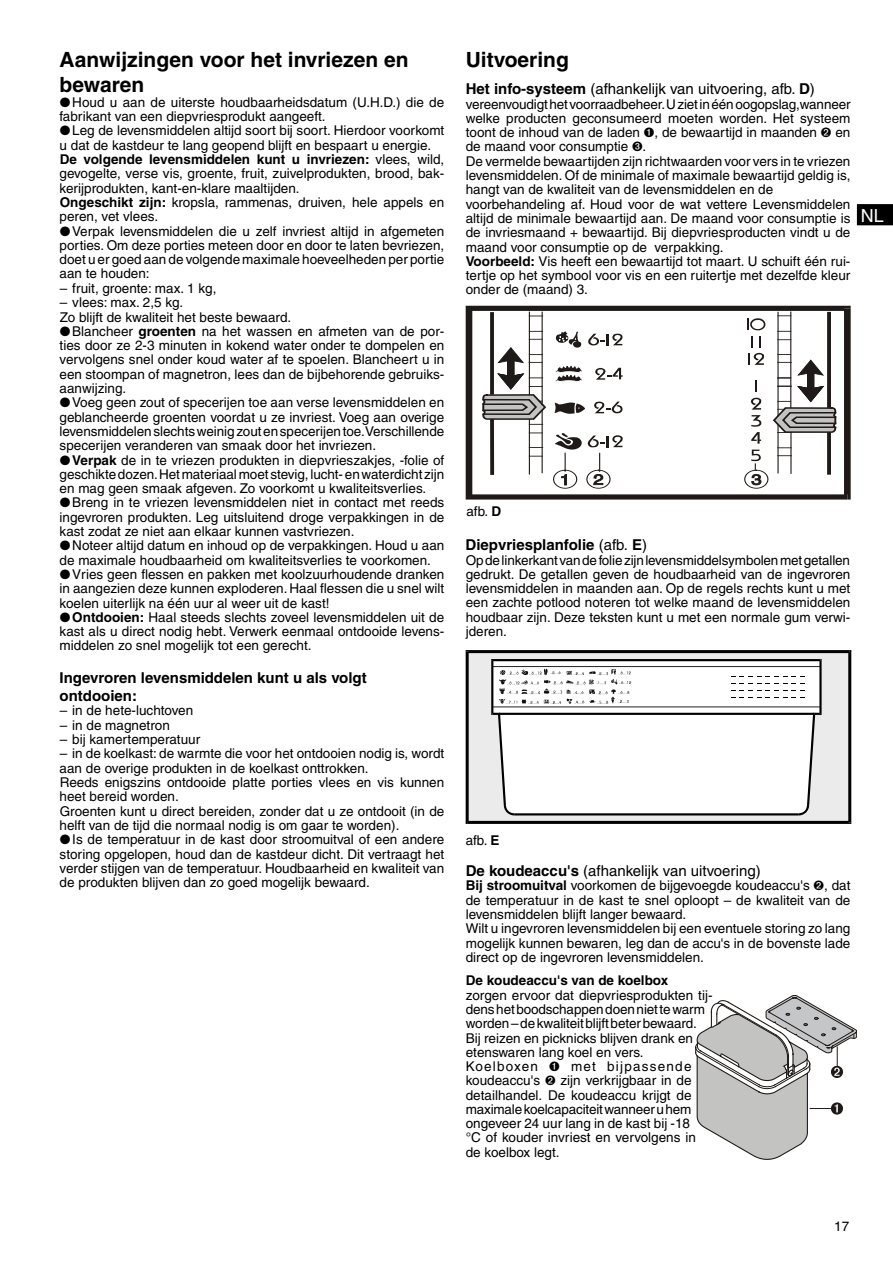
<style>
.page{position:relative;width:893px;height:1263px;background:#fff}
.page>*{position:absolute;margin:0;border:0;box-sizing:border-box;transform-origin:0 0}
.Titel_14{font:700 21px/25.2px "Helvetica";color:#000}
.t1{font:18px "Helvetica";color:#fff}
.Titel_10{font:15px "Helvetica";color:#000}
.Titel_10-2{font:700 15px/18px "Helvetica";color:#000}
.TEXT{font:13.5px/14.2px "Helvetica";color:#000;text-align:justify}
.TEXT_Fett{font:13.5px/14.2px "Helvetica";color:#000;text-align:justify}
.TEXT_Fett-2{font:700 13.5px "Helvetica";color:#000}
.s1{font-weight:700}
.s2{font-weight:400}
</style>
<div class="page">
<svg style="left:466px;top:650px;width:385px;height:174px"></svg>
<svg style="left:695px;top:995px;width:162px;height:165px"></svg>
<svg style="left:466px;top:306px;width:384px;height:194px"></svg>
<svg style="left:857px;top:204px;width:36px;height:21px"></svg>
<p class="Titel_14" style="left:60px;top:47px;width:351px">Aanwijzingen voor het invriezen en bewaren</p>
<p class="TEXT" style="left:60px;top:95px;width:386px">● Houd u aan de uiterste houdbaarheidsdatum (U.H.D.) die de fabrikant van een diepvriesprodukt aangeeft.</p>
<p class="TEXT" style="left:60px;top:123px;width:386px">● Leg de levensmiddelen altijd soort bij soort. Hierdoor voorkomt u dat de kastdeur te lang geopend blijft en bespaart u energie.</p>
<p class="TEXT_Fett" style="left:60px;top:152px;width:386px"><span class="s1">De volgende levensmiddelen kunt u invriezen:</span> vlees, wild, gevogelte, verse vis, groente, fruit, zuivelprodukten, brood, bak&shy;kerijprodukten, kant-en-klare maaltijden.</p>
<p class="TEXT" style="left:60px;top:195px;width:386px"><span class="s1">Ongeschikt zijn:</span> kropsla, rammenas, druiven, hele appels en peren, vet vlees.</p>
<p class="TEXT" style="left:60px;top:224px;width:386px">● Verpak levensmiddelen die u zelf invriest altijd in afgemeten porties. Om deze porties meteen door en door te laten bevriezen, doet u er goed aan de volgende maximale hoeveelheden per portie aan te houden:</p>
<p class="TEXT" style="left:60px;top:281px;width:158px">– fruit, groente: max. 1 kg,</p>
<p class="TEXT" style="left:60px;top:295px;width:125px">– vlees: max. 2,5 kg.</p>
<p class="TEXT" style="left:60px;top:310px;width:233px">Zo blijft de kwaliteit het beste bewaard.</p>
<p class="TEXT_Fett" style="left:60px;top:324px;width:386px">● Blancheer <span class="s1">groenten</span> na het wassen en afmeten van de por&shy;ties door ze 2-3 minuten in kokend water onder te dompelen en vervolgens snel onder koud water af te spoelen. Blancheert u in een stoompan of magnetron, lees dan de bijbehorende gebruiks&shy;aanwijzing.</p>
<p class="TEXT" style="left:60px;top:395px;width:386px">● Voeg geen zout of specerijen toe aan verse levensmiddelen en geblancheerde groenten voordat u ze invriest. Voeg aan overige levensmiddelen slechts weinig zout en specerijen toe. Verschillende specerijen veranderen van smaak door het invriezen.</p>
<p class="TEXT" style="left:60px;top:453px;width:386px">●<span class="s1">Verpak</span> de in te vriezen produkten in diepvrieszakjes, -folie of geschikte dozen. Het materiaal moet stevig, lucht- en waterdicht zijn en mag geen smaak afgeven. Zo voorkomt u kwaliteitsverlies.</p>
<p class="TEXT" style="left:60px;top:495px;width:386px">● Breng in te vriezen levensmiddelen niet in contact met reeds ingevroren produkten. Leg uitsluitend droge verpakkingen in de kast zodat ze niet aan elkaar kunnen vastvriezen.</p>
<p class="TEXT" style="left:60px;top:538px;width:386px">● Noteer altijd datum en inhoud op de verpakkingen. Houd u aan de maximale houdbaarheid om kwaliteitsverlies te voorkomen.</p>
<p class="TEXT" style="left:60px;top:567px;width:386px">● Vries geen flessen en pakken met koolzuurhoudende dranken in aangezien deze kunnen exploderen. Haal flessen die u snel wilt koelen uiterlijk na één uur al weer uit de kast!</p>
<p class="TEXT" style="left:60px;top:610px;width:386px">●<span class="s1">Ontdooien:</span> Haal steeds slechts zoveel levensmiddelen uit de kast als u direct nodig hebt. Verwerk eenmaal ontdooide levens&shy;middelen zo snel mogelijk tot een gerecht.</p>
<p class="Titel_10-2" style="left:60px;top:668px;width:309px">Ingevroren levensmiddelen kunt u als volgt ontdooien:</p>
<p class="TEXT" style="left:60px;top:703px;width:135px">– in de hete-luchtoven</p>
<p class="TEXT" style="left:60px;top:718px;width:112px">– in de magnetron</p>
<p class="TEXT" style="left:60px;top:732px;width:142px">– bij kamertemperatuur</p>
<p class="TEXT" style="left:60px;top:746px;width:386px">– in de koelkast: de warmte die voor het ontdooien nodig is, wordt aan de overige produkten in de koelkast onttrokken.</p>
<p class="TEXT" style="left:60px;top:775px;width:386px">Reeds enigszins ontdooide platte porties vlees en vis kunnen heet bereid worden.</p>
<p class="TEXT" style="left:60px;top:804px;width:386px">Groenten kunt u direct bereiden, zonder dat u ze ontdooit (in de helft van de tijd die normaal nodig is om gaar te worden).</p>
<p class="TEXT" style="left:60px;top:832px;width:386px">● Is de temperatuur in de kast door stroomuitval of een andere storing opgelopen, houd dan de kastdeur dicht. Dit vertraagt het verder stijgen van de temperatuur. Houdbaarheid en kwaliteit van de produkten blijven dan zo goed mogelijk bewaard.</p>
<p class="Titel_14" style="left:466px;top:47px;width:105px">Uitvoering</p>
<p class="Titel_10" style="left:466px;top:80px;width:351px"><span class="s1">Het info-systeem</span> (afhankelijk van uitvoering, afb. <span class="s1">D</span>)</p>
<p class="TEXT" style="left:466px;top:97px;width:386px">vereenvoudigt het voorraadbeheer. U ziet in één oogopslag,wanneer welke producten geconsumeerd moeten worden. Het systeem toont de inhoud van de laden ➊, de bewaartijd in maanden ➋ en de maand voor consumptie ➌.</p>
<p class="TEXT" style="left:466px;top:154px;width:386px">De vermelde bewaartijden zijn richtwaarden voor vers in te vriezen levensmiddelen. Of de minimale of maximale bewaartijd geldig is, hangt van de kwaliteit van de levensmiddelen en de</p>
<p class="TEXT" style="left:466px;top:197px;width:386px">voorbehandeling af. Houd voor de wat vettere Levensmiddelen altijd de minimale bewaartijd aan. De maand voor consumptie is de invriesmaand + bewaartijd. Bij diepvriesproducten vindt u de maand voor consumptie op de verpakking.</p>
<p class="TEXT_Fett" style="left:466px;top:254px;width:386px"><span class="s1">Voorbeeld:</span> Vis heeft een bewaartijd tot maart. U schuift één rui&shy;tertje op het symbool voor vis en een ruitertje met dezelfde kleur onder de (maand) 3.</p>
<p class="t1" style="left:861px;top:205px;width:25px">NL</p>
<p class="TEXT_Fett" style="left:466px;top:504px;width:36px">afb. <span class="s1">D</span></p>
<p class="Titel_10-2" style="left:466px;top:536px;width:183px">Diepvriesplanfolie <span class="s2">(afb.</span> E<span class="s2">)</span></p>
<p class="TEXT_Fett" style="left:466px;top:553px;width:386px">Op de linkerkant van de folie zijn levensmiddelsymbolen met getallen gedrukt. De getallen geven de houdbaarheid van de ingevroren levensmiddelen in maanden aan. Op de regels rechts kunt u met een zachte potlood noteren tot welke maand de levensmiddelen houdbaar zijn. Deze teksten kunt u met een normale gum verwi&shy;jderen.</p>
<p class="TEXT_Fett" style="left:466px;top:833px;width:35px">afb. <span class="s1">E</span></p>
<p class="Titel_10" style="left:466px;top:862px;width:297px"><span class="s1">De koudeaccu's</span> (afhankelijk van uitvoering)</p>
<p class="TEXT_Fett" style="left:466px;top:878px;width:386px"><span class="s1">Bij stroomuitval</span> voorkomen de bijgevoegde koudeaccu's ➋, dat de temperatuur in de kast te snel oploopt – de kwaliteit van de levensmiddelen blijft langer bewaard.</p>
<p class="TEXT" style="left:466px;top:921px;width:386px">Wilt u ingevroren levensmiddelen bij een eventuele storing zo lang mogelijk kunnen bewaren, leg dan de accu's in de bovenste lade direct op de ingevroren levensmiddelen.</p>
<p class="TEXT_Fett-2" style="left:466px;top:972px;width:204px">De koudeaccu's van de koelbox</p>
<p class="TEXT_Fett" style="left:466px;top:988px;width:248px;text-align:left">zorgen ervoor dat diepvriesprodukten tij&shy;dens het boodschappen doen niet te warm worden – de kwaliteit blijft beter bewaard.<br>Bij reizen en picknicks blijven drank en etenswaren lang koel en vers.</p>
<p class="TEXT_Fett" style="left:466px;top:1059px;width:232px;text-align:left">Koelboxen ➊ met bijpassende koudeaccu's ➋ zijn verkrijgbaar in de detailhandel. De koudeaccu krijgt de maximale koelcapaciteit wanneer u hem ongeveer 24 uur lang in de kast bij -18 °C of kouder invriest en vervolgens in de koelbox legt.</p>
<p class="TEXT_Fett" style="left:834px;top:1219px;width:17px">17</p>
</div>
